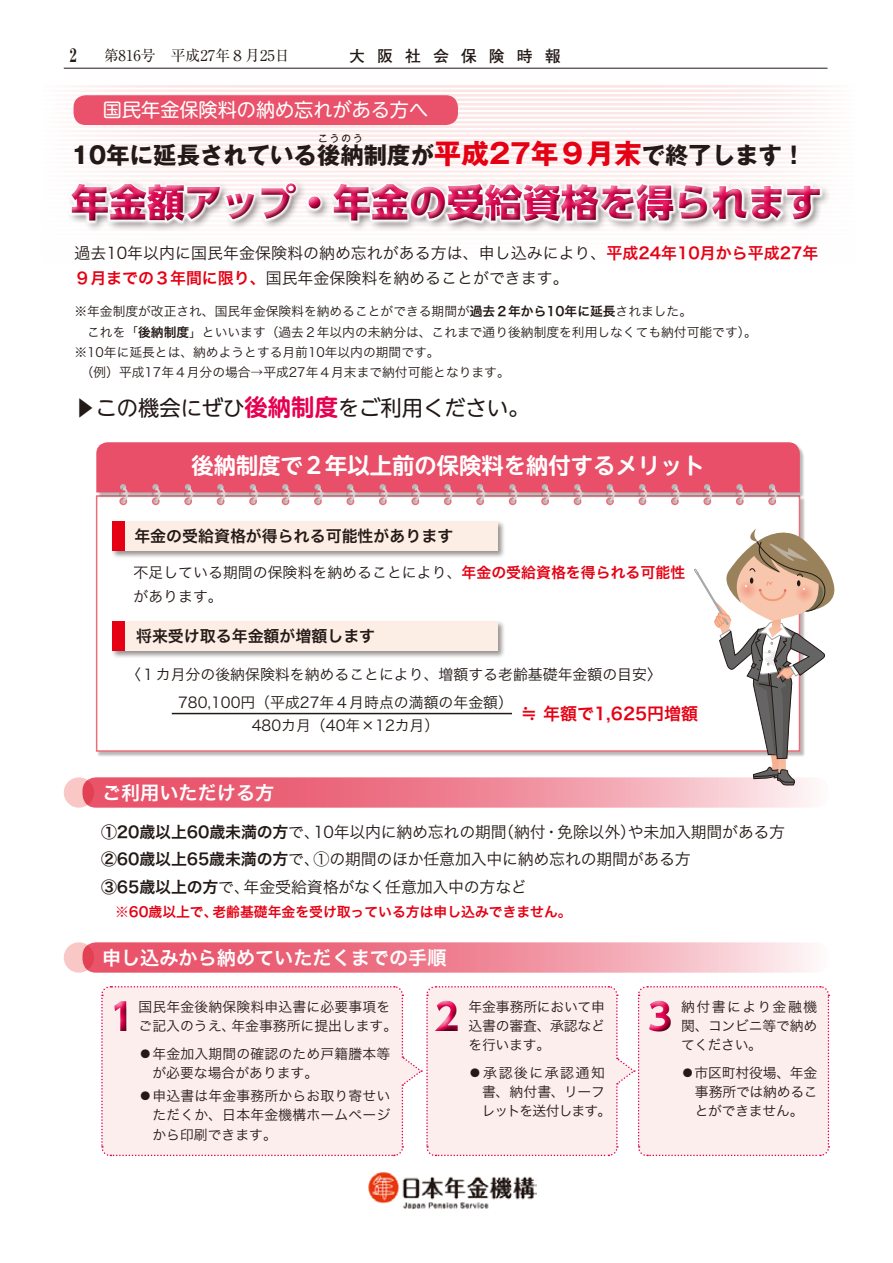
<style>
.page{position:relative;width:893px;height:1263px;background:#fff}
.page>*{position:absolute;margin:0;border:0;box-sizing:border-box;transform-origin:0 0}
.t1{font:800 38.25px "UD Shin Go Pro";letter-spacing:-.015em;color:#e50050}
.t2{font:700 37.2px "UD Shin Go Pro";color:#e50050}
.t3{font:700 23.4px "Gothic MB101 Pro";color:#231916}
.t4{font:700 22.35px "UD Shin M Go Pro De";color:#fff}
.t5{font:21.3px "UD Shin M Go Pro";color:#231916}
.t6{font:19.2px "Hira Kaku Pro W6";color:#fff}
.t7{font:19.2px "UD Shin M Go Pro";color:#fff}
.t8{font:700 19.2px "Century Expanded BT";color:#231916;scale:.75 1}
.t9{font:16.95px "Hira Kaku Pro W6";color:#e60013}
.t10{font:15.9px/27.6px "Hira Kaku Pro W3";letter-spacing:-.01em;color:#231916}
.t11{font:15.9px "Hira Kaku Pro W6";color:#231916}
.t12{font:14.85px/23.4px "Hira Kaku Pro W3";color:#231916}
.t13{font:14.85px "Ryumin Pro";color:#231916}
.t14{font:13.8px/19.2px "Hira Kaku Pro W3";color:#231916;text-align:justify}
.t15{font:13.8px "Hira Kaku Pro W6";color:#e60013}
.t16{font:12.75px/20.2px "Hira Kaku Pro W3";color:#231916}
.t17{font:500 9.6px "Gothic MB101 Pro";color:#231916}
.s1{font-family:"Futo Go B101 Pro";font-weight:700;font-size:15.9px}
.s2{font-size:27.6px;color:#e60013}
.s3{font-family:"Hira Kaku Pro W6";color:#e60013}
.s4{font-family:"Hira Kaku Pro W6"}
.s5{font-family:"UD Shin M Go Pro De";font-weight:700;font-size:23.4px;color:#e50050}
</style>
<div class="page">
<svg style="left:95px;top:495px;width:706px;height:257px"></svg>
<svg style="left:96px;top:442px;width:704px;height:60px;background:#e6657a"></svg>
<svg style="left:101px;top:986px;width:729px;height:171px;background:#fceced"></svg>
<div style="left:111px;top:519px;width:394px;height:39px;background:#231916;opacity:.47"></div>
<div style="left:112px;top:521px;width:385px;height:30px;background:#fdeee5"></div>
<div style="left:112px;top:521px;width:13px;height:30px;background:#e60013"></div>
<div style="left:111px;top:619px;width:394px;height:39px;background:#231916;opacity:.47"></div>
<div style="left:112px;top:621px;width:385px;height:30px;background:#fdeee5"></div>
<div style="left:112px;top:621px;width:13px;height:30px;background:#e60013"></div>
<svg style="left:82px;top:777px;width:747px;height:31px;background:#ef8b9a"></svg>
<svg style="left:64px;top:777px;width:30px;height:31px"></svg>
<svg style="left:82px;top:942px;width:747px;height:31px;background:#f08f9e"></svg>
<svg style="left:64px;top:942px;width:30px;height:31px"></svg>
<div style="left:74px;top:95px;width:384px;height:30px;background:#e9526a;border-radius:12px"></div>
<div style="left:66px;top:178px;width:765px;height:54px;background:#fef8f8"></div>
<div style="left:64px;top:176px;width:761px;height:48px;background:#fff"></div>
<div style="left:66px;top:181px;width:762px;height:48px;background:#231916;opacity:.75"></div>
<hr style="left:172px;top:713px;width:340px;height:1px;background:#231916">
<img style="left:368px;top:1172px;width:168px;height:37px">
<svg style="left:694px;top:527px;width:141px;height:258px"></svg>
<div style="left:639px;top:990px;width:38px;height:47px;background:#fdeeee"></div>
<div style="left:640px;top:997px;width:42px;height:45px;background:#231916;opacity:.75"></div>
<div style="left:425px;top:990px;width:39px;height:48px;background:#fff;opacity:.75"></div>
<div style="left:427px;top:998px;width:41px;height:43px;background:#231916;opacity:.75"></div>
<div style="left:104px;top:990px;width:31px;height:48px;background:#fdeeee"></div>
<div style="left:106px;top:993px;width:31px;height:48px;background:#231916;opacity:.75"></div>
<hr style="left:64px;top:68px;width:763px;height:1px;background:#231916">
<h3 class="t8" style="left:70px;top:43px;width:11px">2</h3>
<p class="t13" style="left:104px;top:44px;width:458px">第816号　平成27年８月25日　　　　<span class="s1">大 阪 社 会 保 険 時 報</span></p>
<h3 class="t7" style="left:103px;top:95px;width:327px">国民年金保険料の納め忘れがある方へ</h3>
<h3 class="t3" style="left:71px;top:136px;width:736px">10年に延長されている後納制度が<span class="s2">平成27年９月末</span>で終了します！</h3>
<p class="t17" style="left:318px;top:131px;width:46px">こうのう</p>
<h1 class="t1" style="left:71px;top:172px;width:753px">年金額アップ・年金の受給資格を得られます</h1>
<p class="t10" style="left:74px;top:239px;width:745px;line-height:25.5px">過去10年以内に国民年金保険料の納め忘れがある方は、申し込みにより、<span class="s3">平成24年10月から平成27年<br>９月までの３年間に限り、</span>国民年金保険料を納めることができます。</p>
<p class="t16" style="left:74px;top:300px;width:684px">※年金制度が改正され、国民年金保険料を納めることができる期間が<span class="s4">過去２年から10年に延長</span>されました。<br>　これを「<span class="s4">後納制度</span>」といいます（過去２年以内の未納分は、これまで通り後納制度を利用しなくても納付可能です）。※10年に延長とは、納めようとする月前10年以内の期間です。<br>　（例）平成17年４月分の場合→平成27年４月末まで納付可能となります。</p>
<h3 class="t5" style="left:74px;top:391px;width:456px">▶この機会にぜひ<span class="s5">後納制度</span>をご利用ください。</h3>
<h3 class="t4" style="left:191px;top:447px;width:515px">後納制度で２年以上前の保険料を納付するメリット</h3>
<p class="t11" style="left:134px;top:521px;width:320px">年金の受給資格が得られる可能性があります</p>
<p class="t12" style="left:134px;top:560px;width:553px">不足している期間の保険料を納めることにより、<span class="s3">年金の受給資格を得られる可能性</span>があります。</p>
<p class="t11" style="left:136px;top:621px;width:241px">将来受け取る年金額が増額します</p>
<p class="t12" style="left:178px;top:659px;width:485px;line-height:27.6px;text-indent:-52px">〈１カ月分の後納保険料を納めることにより、増額する老齢基礎年金額の目安〉<br>780,100円（平成27年４月時点の満額の年金額）</p>
<p class="t9" style="left:520px;top:698px;width:179px">≒ 年額で1,625円増額</p>
<p class="t12" style="left:252px;top:712px;width:189px">480カ月（40年×12カ月）</p>
<h3 class="t6" style="left:102px;top:776px;width:174px">ご利用いただける方</h3>
<p class="t10" style="left:101px;top:817px;width:686px"><span class="s4">①20歳以上60歳未満の方</span>で、10年以内に納め忘れの期間（納付・免除以外）や未加入期間がある方<br><span class="s4">②60歳以上65歳未満の方</span>で、①の期間のほか任意加入中に納め忘れの期間がある方<br><span class="s4">③65歳以上の方</span>で、年金受給資格がなく任意加入中の方など</p>
<p class="t15" style="left:101px;top:899px;width:472px">　※60歳以上で、老齢基礎年金を受け取っている方は申し込みできません。</p>
<h3 class="t6" style="left:102px;top:940px;width:346px">申し込みから納めていただくまでの手順</h3>
<h2 class="t2" style="left:110px;top:986px;width:26px">1</h2>
<h2 class="t2" style="left:434px;top:986px;width:26px">2</h2>
<h2 class="t2" style="left:648px;top:986px;width:26px">3</h2>
<p class="t14" style="left:139px;top:996px;width:260px">国民年金後納保険料申込書に必要事項をご記入のうえ、年金事務所に提出します。</p>
<p class="t14" style="left:152px;top:1043px;width:239px;text-indent:-14px">⃝年金加入期間の確認のため戸籍謄本等が必要な場合があります。</p>
<p class="t14" style="left:152px;top:1085px;width:239px;text-indent:-14px">⃝申込書は年金事務所からお取り寄せいただくか、日本年金機構ホームページから印刷できます。</p>
<p class="t14" style="left:468px;top:996px;width:138px">年金事務所において申込書の審査、承認などを行います。</p>
<p class="t14" style="left:482px;top:1062px;width:131px;text-align:left;text-indent:-14px">⃝承認後に承認通知書、納付書、リーフレットを送付します。</p>
<p class="t14" style="left:681px;top:996px;width:138px">納付書により金融機関、コンビニ等で納めてください。</p>
<p class="t14" style="left:695px;top:1062px;width:124px;text-indent:-14px">⃝市区町村役場、年金事務所では納めることができません。</p>
</div>
